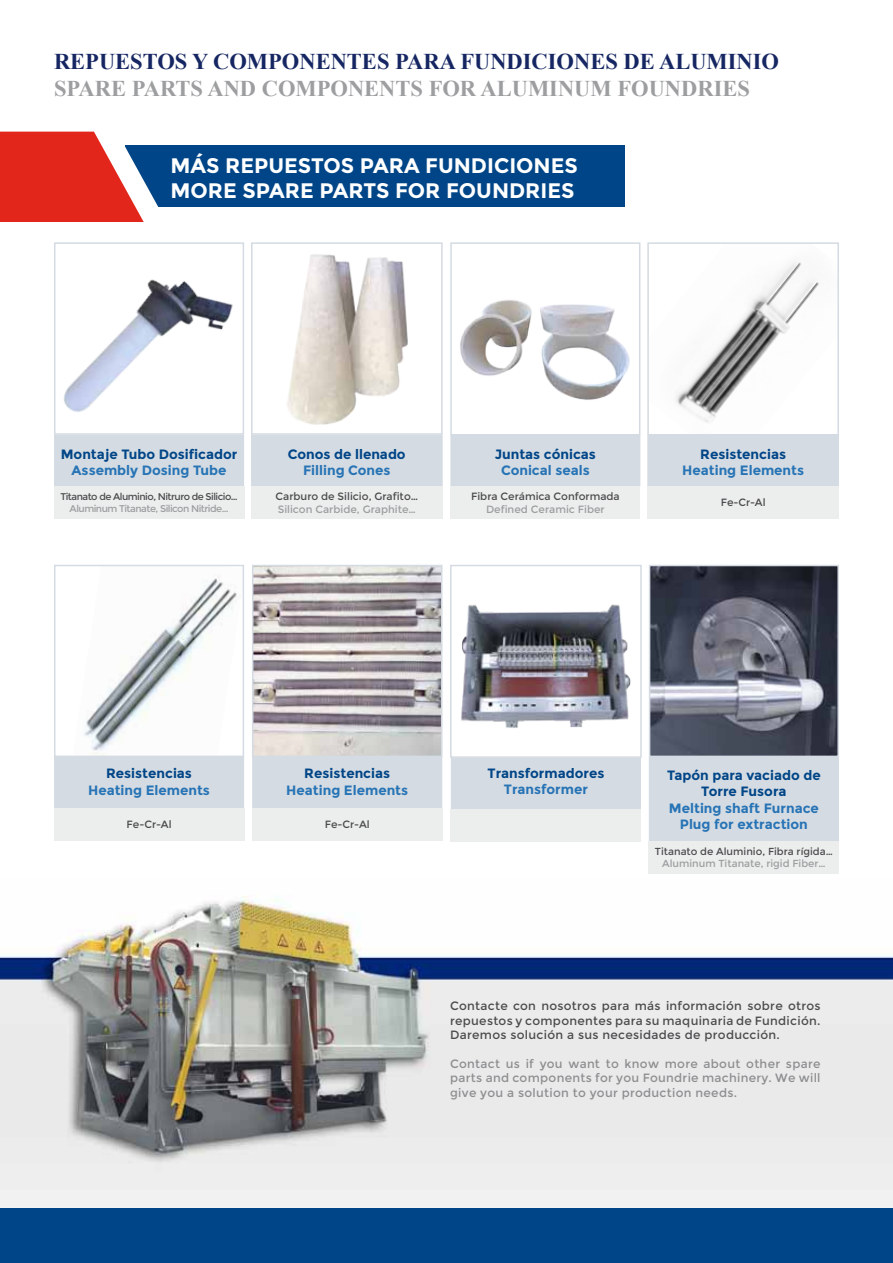
<style>
.page{position:relative;width:893px;height:1263px;background:#fff}
.page>*{position:absolute;margin:0;border:0;box-sizing:border-box;transform-origin:0 0}
.t1{font:700 22.5px "Times New Roman";color:#152662}
.t2{font:700 22.5px "Times New Roman";color:#9c9e9f}
.t3{font:700 21px/25.2px "Montserrat";color:#fff}
.t4{font:700 13.5px/16.5px "Montserrat";color:#2673b5;text-align:center}
.t5{font:700 13.5px/16.5px "Montserrat";color:#004587;text-align:center}
.t6{font:12px/14.4px "Montserrat";letter-spacing:.025em;color:#4b4b4d;text-align:justify}
.t7{font:12px/14.4px "Montserrat";letter-spacing:.025em;color:#8d8e90;text-align:justify}
.t8{font:10.5px "Montserrat";color:#4b4b4d}
.t9{font:10.5px "Montserrat";color:#9c9e9f}
.t10{font:10.2px "Montserrat";color:#4b4b4d}
.t11{font:10.2px "Montserrat";color:#9c9e9f}
.t12{font:9.75px "Montserrat";letter-spacing:-.05em;color:#4b4b4d}
.t13{font:9.75px "Montserrat";letter-spacing:-.05em;color:#9c9e9f}
</style>
<div class="page">
<img style="left:0;top:896px;width:893px;height:313px">
<div style="left:0;top:1209px;width:893px;height:54px;background:#004587"></div>
<div style="left:451px;top:758px;width:190px;height:51px;background:#d4dbe2"></div>
<div style="left:451px;top:810px;width:190px;height:32px;background:#eceded"></div>
<img style="left:461px;top:604px;width:170px;height:124px">
<div style="left:450px;top:565px;width:192px;height:193px;border:2px solid #d4dbe2"></div>
<div style="left:251px;top:435px;width:192px;height:51px;background:#d4dbe2"></div>
<div style="left:251px;top:486px;width:192px;height:33px;background:#eceded"></div>
<img style="left:287px;top:254px;width:121px;height:171px">
<div style="left:251px;top:242px;width:192px;height:193px;border:2px solid #d4dbe2"></div>
<div style="left:647px;top:435px;width:192px;height:51px;background:#d4dbe2"></div>
<div style="left:647px;top:486px;width:192px;height:33px;background:#eceded"></div>
<img style="left:675px;top:262px;width:144px;height:161px">
<div style="left:647px;top:242px;width:192px;height:193px;border:2px solid #d4dbe2"></div>
<div style="left:54px;top:435px;width:190px;height:51px;background:#d4dbe2"></div>
<div style="left:54px;top:486px;width:190px;height:33px;background:#eceded"></div>
<img style="left:63px;top:279px;width:170px;height:133px">
<div style="left:54px;top:242px;width:190px;height:193px;border:2px solid #d4dbe2"></div>
<div style="left:54px;top:757px;width:190px;height:51px;background:#d4dbe2"></div>
<div style="left:54px;top:809px;width:190px;height:32px;background:#eceded"></div>
<img style="left:84px;top:576px;width:153px;height:178px">
<div style="left:54px;top:565px;width:190px;height:192px;border:2px solid #d4dbe2"></div>
<div style="left:649px;top:757px;width:190px;height:84px;background:#d4dbe2"></div>
<div style="left:649px;top:841px;width:190px;height:32px;background:#eceded"></div>
<img style="left:652px;top:568px;width:184px;height:186px">
<div style="left:649px;top:565px;width:190px;height:192px;border:2px solid #d4dbe2"></div>
<div style="left:450px;top:435px;width:190px;height:51px;background:#d4dbe2"></div>
<div style="left:450px;top:486px;width:190px;height:33px;background:#eceded"></div>
<img style="left:460px;top:300px;width:170px;height:100px">
<div style="left:450px;top:242px;width:190px;height:193px;border:2px solid #d4dbe2"></div>
<div style="left:252px;top:757px;width:190px;height:51px;background:#d4dbe2"></div>
<div style="left:252px;top:809px;width:190px;height:32px;background:#eceded"></div>
<img style="left:255px;top:568px;width:184px;height:186px">
<div style="left:252px;top:565px;width:190px;height:192px;border:2px solid #d4dbe2"></div>
<div style="left:126px;top:145px;width:499px;height:62px;background:#004587"></div>
<svg style="left:0;top:132px;width:159px;height:90px"></svg>
<h1 class="t1" style="left:54px;top:46px;width:727px">REPUESTOS Y COMPONENTES PARA FUNDICIONES DE ALUMINIO</h1>
<h1 class="t2" style="left:54px;top:73px;width:697px">SPARE PARTS AND COMPONENTS FOR ALUMINUM FOUNDRIES</h1>
<h2 class="t3" style="left:171px;top:153px;width:409px">MÁS REPUESTOS PARA FUNDICIONES<br>MORE SPARE PARTS FOR FOUNDRIES</h2>
<p class="t5" style="left:61px;top:445px;width:178px">Montaje Tubo Dosificador</p>
<p class="t4" style="left:72px;top:462px;width:156px">Assembly Dosing Tube</p>
<p class="t12" style="left:60px;top:491px;width:179px">Titanato de Aluminio, Nitruro de Silicio…</p>
<p class="t13" style="left:70px;top:503px;width:160px">Aluminum Titanate, Silicon Nitride…</p>
<p class="t5" style="left:288px;top:445px;width:119px">Conos de llenado</p>
<p class="t4" style="left:303px;top:462px;width:89px">Filling Cones</p>
<p class="t8" style="left:276px;top:490px;width:144px">Carburo de Silicio, Grafito…</p>
<p class="t9" style="left:278px;top:503px;width:140px">Silicon Carbide, Graphite…</p>
<p class="t5" style="left:495px;top:445px;width:103px">Juntas cónicas</p>
<p class="t4" style="left:501px;top:462px;width:90px">Conical seals</p>
<p class="t8" style="left:471px;top:490px;width:150px">Fibra Cerámica Conformada</p>
<p class="t9" style="left:486px;top:503px;width:120px">Defined Ceramic Fiber</p>
<p class="t5" style="left:700px;top:445px;width:87px">Resistencias</p>
<p class="t4" style="left:682px;top:462px;width:123px">Heating Elements</p>
<p class="t8" style="left:721px;top:496px;width:46px">Fe-Cr-Al</p>
<p class="t5" style="left:106px;top:765px;width:87px">Resistencias</p>
<p class="t4" style="left:88px;top:782px;width:123px">Heating Elements</p>
<p class="t8" style="left:127px;top:818px;width:46px">Fe-Cr-Al</p>
<p class="t5" style="left:304px;top:765px;width:87px">Resistencias</p>
<p class="t4" style="left:286px;top:782px;width:123px">Heating Elements</p>
<p class="t8" style="left:325px;top:818px;width:46px">Fe-Cr-Al</p>
<p class="t5" style="left:487px;top:765px;width:118px">Transformadores</p>
<p class="t4" style="left:504px;top:781px;width:86px">Transformer</p>
<p class="t5" style="left:667px;top:767px;width:155px">Tapón para vaciado de<br>Torre Fusora</p>
<p class="t4" style="left:669px;top:800px;width:151px">Melting shaft Furnace<br>Plug for extraction</p>
<p class="t10" style="left:655px;top:845px;width:179px">Titanato de Aluminio, Fibra rígida…</p>
<p class="t11" style="left:662px;top:857px;width:165px">Aluminum Titanate, rigid Fiber…</p>
<p class="t6" style="left:450px;top:999px;width:372px">Contacte con nosotros para más información sobre otros repuestos y componentes para su maquinaria de Fundición.<br>Daremos solución a sus necesidades de producción.</p>
<p class="t7" style="left:450px;top:1056px;width:372px">Contact us if you want to know more about other spare parts and components for you Foundrie machinery. We will give you a solution to your production needs.</p>
</div>
